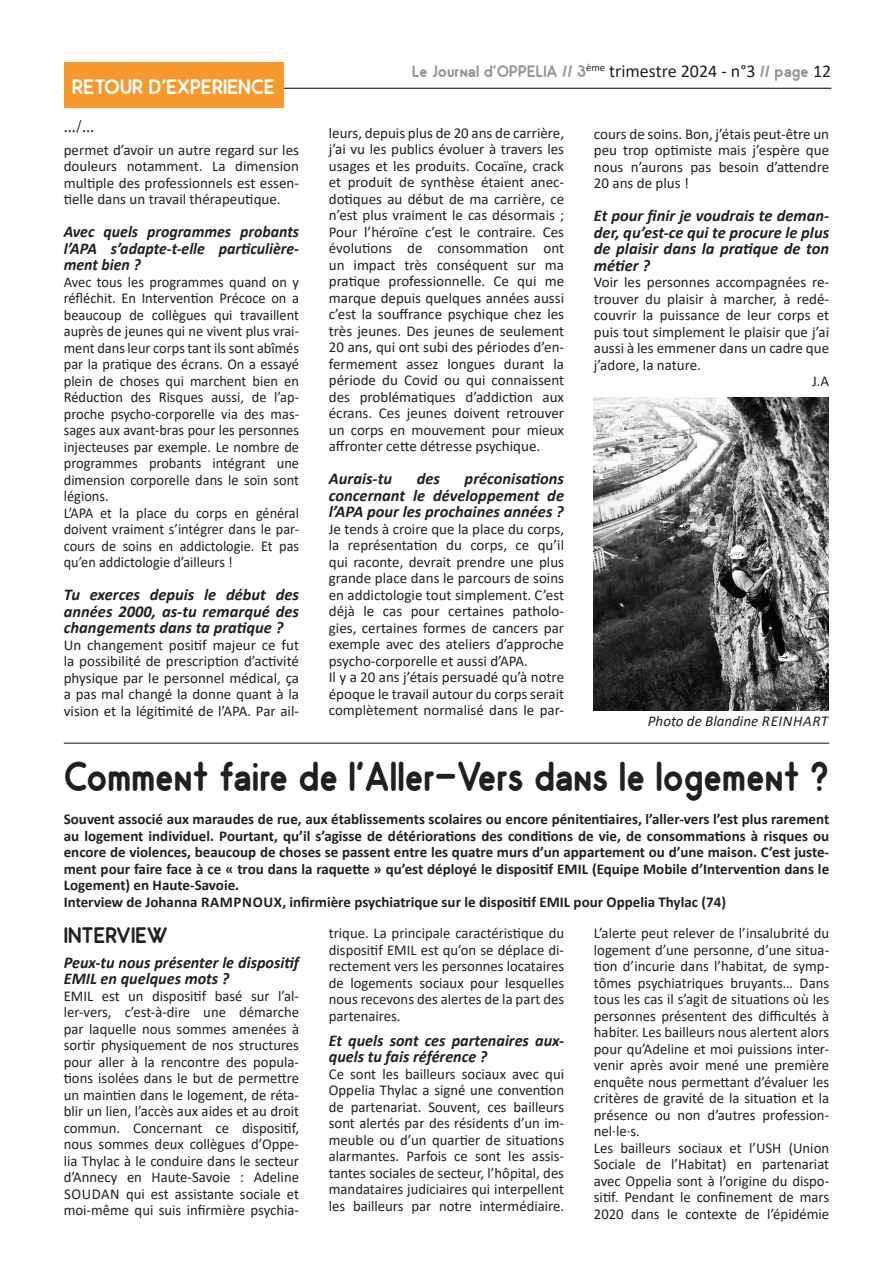
<style>
.page{position:relative;width:893px;height:1263px;background:#fff}
.page>*{position:absolute;margin:0;border:0;box-sizing:border-box;transform-origin:0 0}
.Gros_titre{font:700 42px "Odin";color:#231f20;scale:.91 1}
.Texte_base{font:700 22.5px "Odin";color:#231f20}
.Texte_encadré{font:700 21px "Odin";color:#fff}
.t1{font:18px "Minion Pro";color:#231f20}
.t2{font:700 16.65px "Odin";color:#929698}
.Question_interview{font:italic 700 16.5px/16.5px "Calibri";color:#231f20;text-align:justify}
.Question_interview-2{font:italic 700 16.5px/16.5px "Calibri";color:#231f20;text-align:justify;scale:.96 1}
.Texte_base-2{font:15px/16.5px "Calibri";color:#231f20;text-align:justify}
.Texte_base-3{font:700 15px/16.5px "Calibri";color:#231f20;text-align:justify}
.Texte_base-4{font:15px/16.5px "Calibri";color:#231f20;text-align:justify;scale:.96 1}
.Texte_base-5{font:15px/16.5px "Calibri";color:#231f20;text-align:justify;scale:.95 1}
.Texte_base-6{font:italic 15px "Calibri";color:#231f20}
.s1{font-family:"Calibri";font-weight:400;font-size:18px;color:#231f20}
</style>
<div class="page">
<hr style="left:64px;top:88px;width:767px;height:1px;background:#000">
<div style="left:64px;top:63px;width:219px;height:45px;background:#f8992d"></div>
<hr style="left:64px;top:742px;width:765px;height:2px;background:#5f6062">
<img style="left:594px;top:398px;width:234px;height:312px">
<p class="Texte_encadré" style="left:72px;top:75px;width:204px">RETOUR D'EXPERIENCE</p>
<p class="t1" style="left:64px;top:114px;width:32px">.../...</p>
<p class="Texte_base-2" style="left:64px;top:141px;width:237px">permet d’avoir un autre regard sur les douleurs notamment. La dimension multiple des professionnels est essen&shy;tielle dans un travail thérapeutique.</p>
<p class="Question_interview-2" style="left:64px;top:223px;width:247px">Avec quels programmes probants l’APA s’adapte-t-elle particulière&shy;ment bien ?</p>
<p class="Texte_base-4" style="left:64px;top:273px;width:247px">Avec tous les programmes quand on y réfléchit. En Intervention Précoce on a beaucoup de collègues qui travaillent auprès de jeunes qui ne vivent plus vrai&shy;ment dans leur corps tant ils sont abîmés par la pratique des écrans. On a essayé plein de choses qui marchent bien en Réduction des Risques aussi, de l’ap&shy;proche psycho-corporelle via des mas&shy;sages aux avant-bras pour les personnes injecteuses par exemple. Le nombre de programmes probants intégrant une dimension corporelle dans le soin sont légions.</p>
<p class="Texte_base-5" style="left:64px;top:504px;width:249px">L’APA et la place du corps en général doivent vraiment s’intégrer dans le par&shy;cours de soins en addictologie. Et pas qu’en addictologie d’ailleurs !</p>
<p class="Question_interview" style="left:64px;top:586px;width:237px">Tu exerces depuis le début des années 2000, as-tu remarqué des changements dans ta pratique ?</p>
<p class="Texte_base-2" style="left:64px;top:636px;width:237px">Un changement positif majeur ce fut la possibilité de prescription d’activité physique par le personnel médical, ça a pas mal changé la donne quant à la vision et la légitimité de l’APA. Par ail-</p>
<p class="t2" style="left:412px;top:62px;width:421px">Le Journal d'OPPELIA // 3<sup>ème</sup> <span class="s1">trimestre 2024 - n°3</span> // page <span class="s1">12</span></p>
<p class="Texte_base-2" style="left:329px;top:124px;width:237px">leurs, depuis plus de 20 ans de carrière, j’ai vu les publics évoluer à travers les usages et les produits. Cocaïne, crack et produit de synthèse étaient anec&shy;dotiques au début de ma carrière, ce n’est plus vraiment le cas désormais ; Pour l’héroïne c’est le contraire. Ces évolutions de consommation ont un impact très conséquent sur ma pratique professionnelle. Ce qui me marque depuis quelques années aussi c’est la souffrance psychique chez les très jeunes. Des jeunes de seulement 20 ans, qui ont subi des périodes d’en&shy;fermement assez longues durant la période du Covid ou qui connaissent des problématiques d’addiction aux écrans. Ces jeunes doivent retrouver un corps en mouvement pour mieux affronter cette détresse psychique.</p>
<p class="Question_interview" style="left:329px;top:470px;width:65px">Aurais-tu</p>
<p class="Question_interview" style="left:417px;top:470px;width:25px">des</p>
<p class="Question_interview" style="left:329px;top:470px;width:237px;text-indent:136px">préconisations concernant le développement de l’APA pour les prochaines années ?</p>
<p class="Texte_base-2" style="left:329px;top:520px;width:237px">Je tends à croire que la place du corps, la représentation du corps, ce qu’il qui raconte, devrait prendre une plus grande place dans le parcours de soins en addictologie tout simplement. C’est déjà le cas pour certaines patholo&shy;gies, certaines formes de cancers par exemple avec des ateliers d’approche psycho-corporelle et aussi d’APA.</p>
<p class="Texte_base-2" style="left:329px;top:669px;width:237px">Il y a 20 ans j’étais persuadé qu’à notre époque le travail autour du corps serait complètement normalisé dans le par-</p>
<p class="Texte_base-2" style="left:594px;top:125px;width:237px">cours de soins. Bon, j’étais peut-être un peu trop optimiste mais j’espère que nous n’aurons pas besoin d’attendre 20 ans de plus !</p>
<p class="Question_interview" style="left:594px;top:207px;width:237px">Et pour finir je voudrais te deman&shy;der, qu’est-ce qui te procure le plus de plaisir dans la pratique de ton métier ?</p>
<p class="Texte_base-2" style="left:594px;top:274px;width:237px">Voir les personnes accompagnées re&shy;trouver du plaisir à marcher, à redé&shy;couvrir la puissance de leur corps et puis tout simplement le plaisir que j’ai aussi à les emmener dans un cadre que j’adore, la nature.</p>
<p class="Texte_base-2" style="left:812px;top:373px;width:19px">J.A</p>
<p class="Texte_base-6" style="left:648px;top:710px;width:182px">Photo de Blandine REINHART</p>
<p class="Gros_titre" style="left:64px;top:752px;width:842px">Comment faire de l'Aller-Vers dans le logement ?</p>
<p class="Texte_base-3" style="left:64px;top:811px;width:767px">Souvent associé aux maraudes de rue, aux établissements scolaires ou encore pénitentiaires, l’aller-vers l’est plus rarement au logement individuel. Pourtant, qu’il s’agisse de détériorations des conditions de vie, de consommations à risques ou encore de violences, beaucoup de choses se passent entre les quatre murs d’un appartement ou d’une maison. C’est juste&shy;ment pour faire face à ce « trou dans la raquette » qu’est déployé le dispositif EMIL (Equipe Mobile d’Intervention dans le Logement) en Haute-Savoie.</p>
<p class="Texte_base-3" style="left:64px;top:893px;width:664px">Interview de Johanna RAMPNOUX, infirmière psychiatrique sur le dispositif EMIL pour Oppelia Thylac (74)</p>
<p class="Texte_base" style="left:64px;top:922px;width:106px">INTERVIEW</p>
<p class="Question_interview" style="left:64px;top:953px;width:237px">Peux-tu nous présenter le dispositif<br>EMIL en quelques mots ?</p>
<p class="Texte_base-2" style="left:64px;top:987px;width:237px">EMIL est un dispositif basé sur l’al&shy;ler-vers, c’est-à-dire une démarche par laquelle nous sommes amenées à sortir physiquement de nos structures pour aller à la rencontre des popula&shy;tions isolées dans le but de permettre un maintien dans le logement, de réta&shy;blir un lien, l’accès aux aides et au droit commun. Concernant ce dispositif, nous sommes deux collègues d’Oppe&shy;lia Thylac à le conduire dans le secteur d’Annecy en Haute-Savoie : Adeline SOUDAN qui est assistante sociale et moi-même qui suis infirmière psychia-</p>
<p class="Texte_base-2" style="left:329px;top:925px;width:237px">trique. La principale caractéristique du dispositif EMIL est qu’on se déplace di&shy;rectement vers les personnes locataires de logements sociaux pour lesquelles nous recevons des alertes de la part des partenaires.</p>
<p class="Question_interview" style="left:329px;top:1031px;width:237px">Et quels sont ces partenaires aux&shy;quels tu fais référence ?</p>
<p class="Texte_base-2" style="left:329px;top:1065px;width:237px">Ce sont les bailleurs sociaux avec qui Oppelia Thylac a signé une convention de partenariat. Souvent, ces bailleurs sont alertés par des résidents d’un im&shy;meuble ou d’un quartier de situations alarmantes. Parfois ce sont les assis&shy;tantes sociales de secteur, l’hôpital, des mandataires judiciaires qui interpellent les bailleurs par notre intermédiaire.</p>
<p class="Texte_base-2" style="left:594px;top:925px;width:237px">L’alerte peut relever de l’insalubrité du logement d’une personne, d’une situa&shy;tion d’incurie dans l’habitat, de symp&shy;tômes psychiatriques bruyants… Dans tous les cas il s’agit de situations où les personnes présentent des difficultés à habiter. Les bailleurs nous alertent alors pour qu’Adeline et moi puissions inter&shy;venir après avoir mené une première enquête nous permettant d’évaluer les critères de gravité de la situation et la présence ou non d’autres profession&shy;nel·le·s.</p>
<p class="Texte_base-2" style="left:594px;top:1139px;width:237px">Les bailleurs sociaux et l’USH (Union Sociale de l’Habitat) en partenariat avec Oppelia sont à l’origine du dispo&shy;sitif. Pendant le confinement de mars 2020 dans le contexte de l’épidémie</p>
</div>
